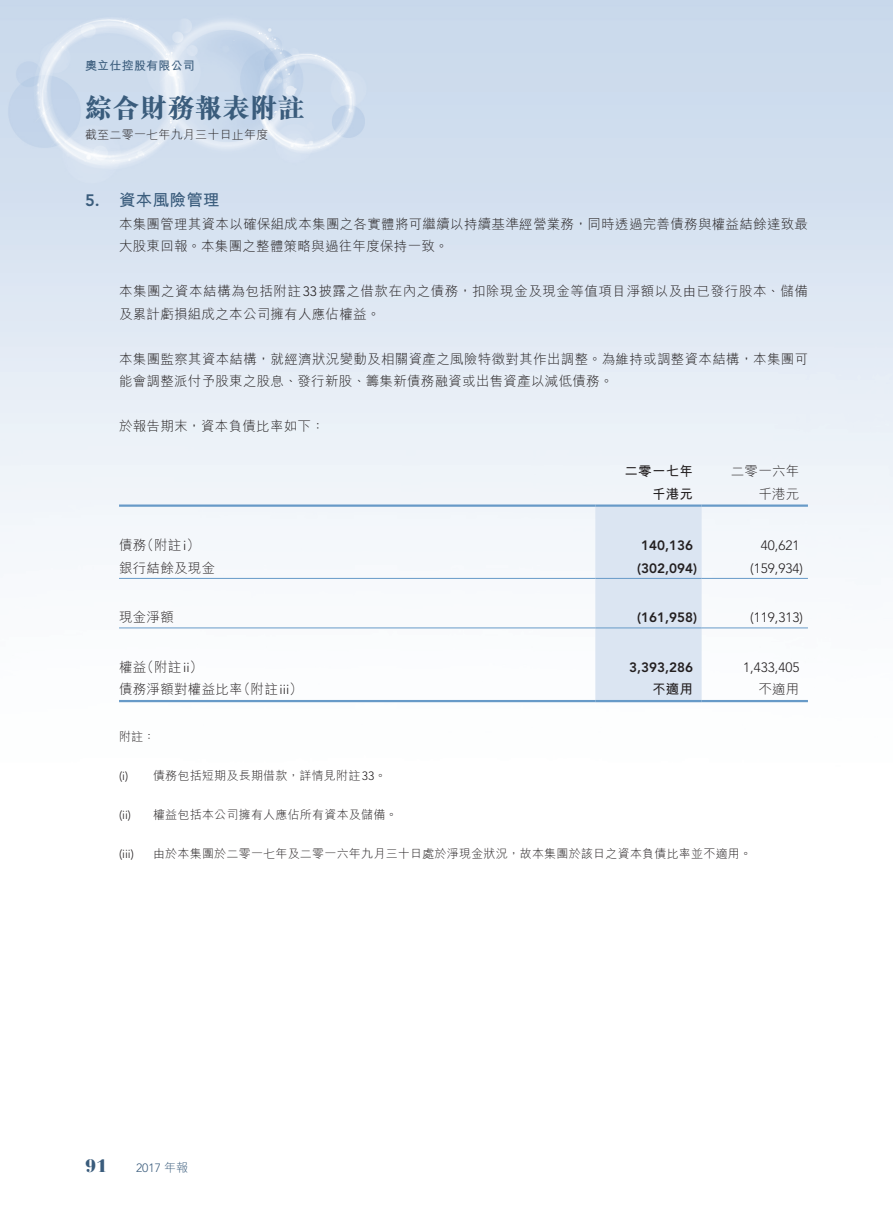
<style>
.page{position:relative;width:893px;height:1212px;background:#fff}
.page>*{position:absolute;margin:0;border:0;box-sizing:border-box;transform-origin:0 0}
.t1{font:800 27px "M Sung HK";letter-spacing:.02em;color:#3a5c7c}
.t2{font:900 18px "Bauer Bodoni Std";color:#3a5c7c}
._01_H1{font:700 16.5px "M Hei HK";letter-spacing:.02em;color:#3a5c7c}
._01_H1-2{font:800 16.5px "Avenir LT Std";color:#3a5c7c}
._00_txt{font:300 13.5px/22.5px "M Hei HK";letter-spacing:.02em;color:#231f20}
._00_txt-2{font:300 13.5px/22.5px "M Hei HK";letter-spacing:.04em;color:#231f20}
._50_Table_txt{font:300 13.5px "M Hei HK";letter-spacing:.02em;color:#231f20}
._50_Table_txt-2{font:800 13.5px "Avenir LT Std";color:#231f20}
._50_Table_txt-3{font:300 13.5px "Avenir LT Std";color:#231f20}
._50_Table_txt-4{font:700 13.5px "M Hei HK";letter-spacing:.02em;color:#231f20}
._06_Notes{font:300 12px "M Hei HK";letter-spacing:.02em;color:#231f20}
._06_Notes-2{font:300 12px "Avenir LT Std";color:#231f20}
.t3{font:700 12px "M Hei HK";letter-spacing:.02em;color:#3a5c7c}
.t4{font:300 12px "Avenir LT Std";color:#3a5c7c}
.s1{font-family:"Avenir LT Std"}
.s2{font-family:"M Hei HK"}
</style>
<div class="page">
<div style="left:595px;top:507px;width:107px;height:193px;background:#dbe5f2"></div>
<hr style="left:119px;top:504px;width:476px;height:3px;background:#679ac8">
<hr style="left:595px;top:504px;width:107px;height:3px;background:#679ac8">
<hr style="left:702px;top:504px;width:106px;height:3px;background:#679ac8">
<hr style="left:119px;top:578px;width:476px;height:1px;background:#679ac8">
<hr style="left:595px;top:578px;width:107px;height:1px;background:#679ac8">
<hr style="left:702px;top:578px;width:106px;height:1px;background:#679ac8">
<hr style="left:119px;top:627px;width:476px;height:1px;background:#679ac8">
<hr style="left:595px;top:627px;width:107px;height:1px;background:#679ac8">
<hr style="left:702px;top:627px;width:106px;height:1px;background:#679ac8">
<hr style="left:119px;top:700px;width:476px;height:2px;background:#679ac8">
<hr style="left:595px;top:700px;width:107px;height:2px;background:#679ac8">
<hr style="left:702px;top:700px;width:106px;height:2px;background:#679ac8">
<p class="t3" style="left:85px;top:57px;width:111px">奧立仕控股有限公司</p>
<h1 class="t1" style="left:85px;top:94px;width:221px">綜合財務報表附註</h1>
<p class="_06_Notes" style="left:85px;top:129px;width:185px">截至二零一七年九月三十日止年度</p>
<p class="_01_H1-2" style="left:85px;top:191px;width:16px">5.</p>
<p class="_01_H1" style="left:119px;top:188px;width:102px">資本風險管理</p>
<p class="_00_txt" style="left:119px;top:212px;width:690px">本集團管理其資本以確保組成本集團之各實體將可繼續以持續基準經營業務，同時透過完善債務與權益結餘達致最大股東回報。本集團之整體策略與過往年度保持一致。</p>
<p class="_00_txt-2" style="left:119px;top:280px;width:690px">本集團之資本結構為包括附註<span class="s1">33</span>披露之借款在內之債務，扣除現金及現金等值項目淨額以及由已發行股本、儲備及累計虧損組成之本公司擁有人應佔權益。</p>
<p class="_00_txt" style="left:119px;top:347px;width:691px">本集團監察其資本結構，就經濟狀況變動及相關資產之風險特徵對其作出調整。為維持或調整資本結構，本集團可能會調整派付予股東之股息、發行新股、籌集新債務融資或出售資產以減低債務。</p>
<p class="_00_txt" style="left:119px;top:415px;width:207px">於報告期末，資本負債比率如下：</p>
<p class="_50_Table_txt" style="left:731px;top:464px;width:70px">二零一六年</p>
<p class="_50_Table_txt-4" style="left:624px;top:461px;width:70px">二零一七年</p>
<p class="_50_Table_txt-4" style="left:652px;top:484px;width:43px">千港元</p>
<p class="_50_Table_txt" style="left:758px;top:487px;width:43px">千港元</p>
<p class="_50_Table_txt" style="left:141px;top:538px;width:61px">（附註<span class="s1">i</span>(</p>
<p class="_50_Table_txt" style="left:119px;top:538px;width:29px">債務</p>
<p class="_50_Table_txt-2" style="left:641px;top:537px;width:53px">140,136</p>
<p class="_50_Table_txt-3" style="left:761px;top:537px;width:40px">40,621</p>
<p class="_50_Table_txt" style="left:119px;top:561px;width:98px">銀行結餘及現金</p>
<p class="_50_Table_txt-2" style="left:637px;top:560px;width:61px">)302,094(</p>
<p class="_50_Table_txt-3" style="left:750px;top:560px;width:54px">)159,934(</p>
<p class="_50_Table_txt" style="left:119px;top:610px;width:56px">現金淨額</p>
<p class="_50_Table_txt-2" style="left:637px;top:609px;width:61px">)161,958(</p>
<p class="_50_Table_txt-3" style="left:750px;top:609px;width:54px">)119,313(</p>
<p class="_50_Table_txt" style="left:141px;top:660px;width:64px">（附註<span class="s1">ii</span>(</p>
<p class="_50_Table_txt" style="left:119px;top:660px;width:29px">權益</p>
<p class="_50_Table_txt-2" style="left:629px;top:659px;width:65px">3,393,286</p>
<p class="_50_Table_txt-3" style="left:743px;top:659px;width:58px">1,433,405</p>
<p class="_50_Table_txt" style="left:237px;top:682px;width:67px">（附註<span class="s1">iii</span>）</p>
<p class="_50_Table_txt" style="left:119px;top:682px;width:125px">債務淨額對權益比率</p>
<p class="_06_Notes" style="left:119px;top:730px;width:38px">附註：</p>
<p class="_06_Notes" style="left:153px;top:769px;width:235px">債務包括短期及長期借款，詳情見附註<span class="s1">33</span>。</p>
<p class="_06_Notes-2" style="left:119px;top:768px;width:11px">)i(</p>
<p class="_50_Table_txt-4" style="left:652px;top:679px;width:43px">不適用</p>
<p class="_50_Table_txt" style="left:758px;top:682px;width:43px">不適用</p>
<p class="_06_Notes-2" style="left:119px;top:807px;width:13px">)i i(</p>
<p class="_06_Notes" style="left:153px;top:808px;width:246px">權益包括本公司擁有人應佔所有資本及儲備。</p>
<p class="_06_Notes-2" style="left:119px;top:846px;width:16px">(iii)</p>
<p class="_06_Notes" style="left:153px;top:847px;width:600px">由於本集團於二零一七年及二零一六年九月三十日處於淨現金狀況，故本集團於該日之資本負債比率並不適用。</p>
<h2 class="t2" style="left:85px;top:1154px;width:24px">91</h2>
<p class="t4" style="left:136px;top:1161px;width:53px">2017 <span class="s2">年報</span></p>
</div>
